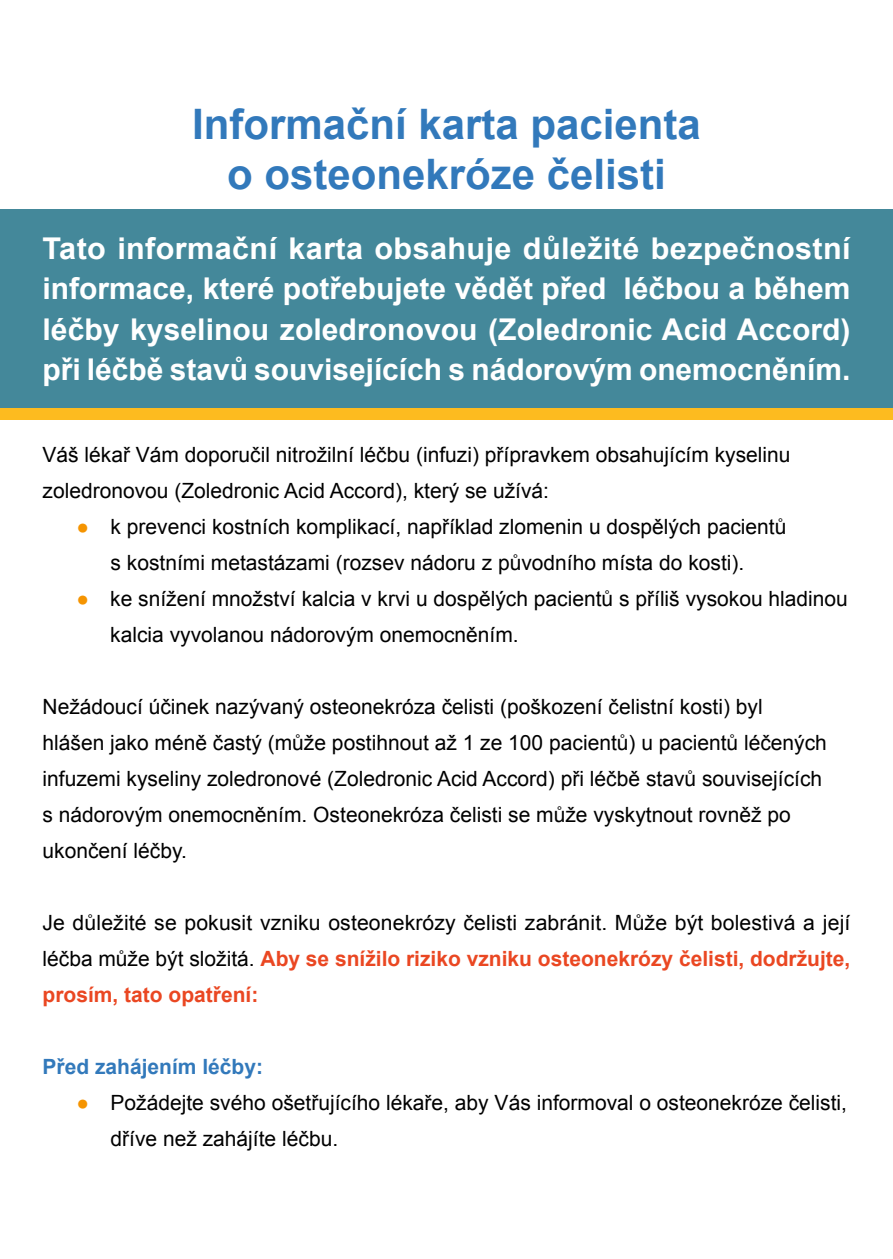
<style>
.page{position:relative;width:893px;height:1259px;background:#fff}
.page>*{position:absolute;margin:0;border:0;box-sizing:border-box;transform-origin:0 0}
.t1{font:700 42px/50.4px "Arial";color:#3279bb;text-align:center}
.t2{font:700 30px/40.5px "Arial";color:#fff;text-align:justify}
.t3{font:21px/36px "Arial";color:#000}
.t4{font:700 21px "Arial";color:#3279bb}
.s1{color:#f59401}
.s2{font-weight:700;color:#ea4722}
</style>
<div class="page">
<div style="left:0;top:408px;width:893px;height:12px;background:#fdbb1f"></div>
<div style="left:0;top:209px;width:893px;height:199px;background:#44889a"></div>
<h1 class="t1" style="left:192px;top:100px;width:510px">Informační karta pacienta o osteonekróze čelisti</h1>
<h2 class="t2" style="left:43px;top:229px;width:810px">Tato informační karta obsahuje důležité bezpečnostní informace, které potřebujete vědět před léčbou a během léčby kyselinou zoledronovou (Zoledronic Acid Accord) při léčbě stavů souvisejících s nádorovým onemocněním.</h2>
<p class="t3" style="left:43px;top:437px;width:750px">Váš lékař Vám doporučil nitrožilní léčbu (infuzi) přípravkem obsahujícím kyselinu zoledronovou (Zoledronic Acid Accord), který se užívá:</p>
<p class="t3" style="left:77px;top:509px;width:711px;text-align:center"><span class="s1">●</span> k prevenci kostních komplikací, například zlomenin u dospělých pacientů s kostními metastázami (rozsev nádoru z původního místa do kosti).</p>
<p class="t3" style="left:110px;top:581px;width:739px;text-indent:-34px"><span class="s1">●</span> ke snížení množství kalcia v krvi u dospělých pacientů s příliš vysokou hladinou kalcia vyvolanou nádorovým onemocněním.</p>
<p class="t3" style="left:43px;top:689px;width:786px">Nežádoucí účinek nazývaný osteonekróza čelisti (poškození čelistní kosti) byl hlášen jako méně častý (může postihnout až 1 ze 100 pacientů) u pacientů léčených infuzemi kyseliny zoledronové (Zoledronic Acid Accord) při léčbě stavů souvisejících s nádorovým onemocněním. Osteonekróza čelisti se může vyskytnout rovněž po ukončení léčby.</p>
<p class="t3" style="left:43px;top:905px;width:809px;text-align:justify">Je důležité se pokusit vzniku osteonekrózy čelisti zabránit. Může být bolestivá a její léčba může být složitá. <span class="s2">Aby se snížilo riziko vzniku osteonekrózy čelisti, dodržujte, prosím, tato opatření:</span></p>
<p class="t4" style="left:43px;top:1053px;width:222px">Před zahájením léčby:</p>
<p class="t3" style="left:111px;top:1085px;width:738px;text-indent:-34px"><span class="s1">●</span> Požádejte svého ošetřujícího lékaře, aby Vás informoval o osteonekróze čelisti, dříve než zahájíte léčbu.</p>
</div>
